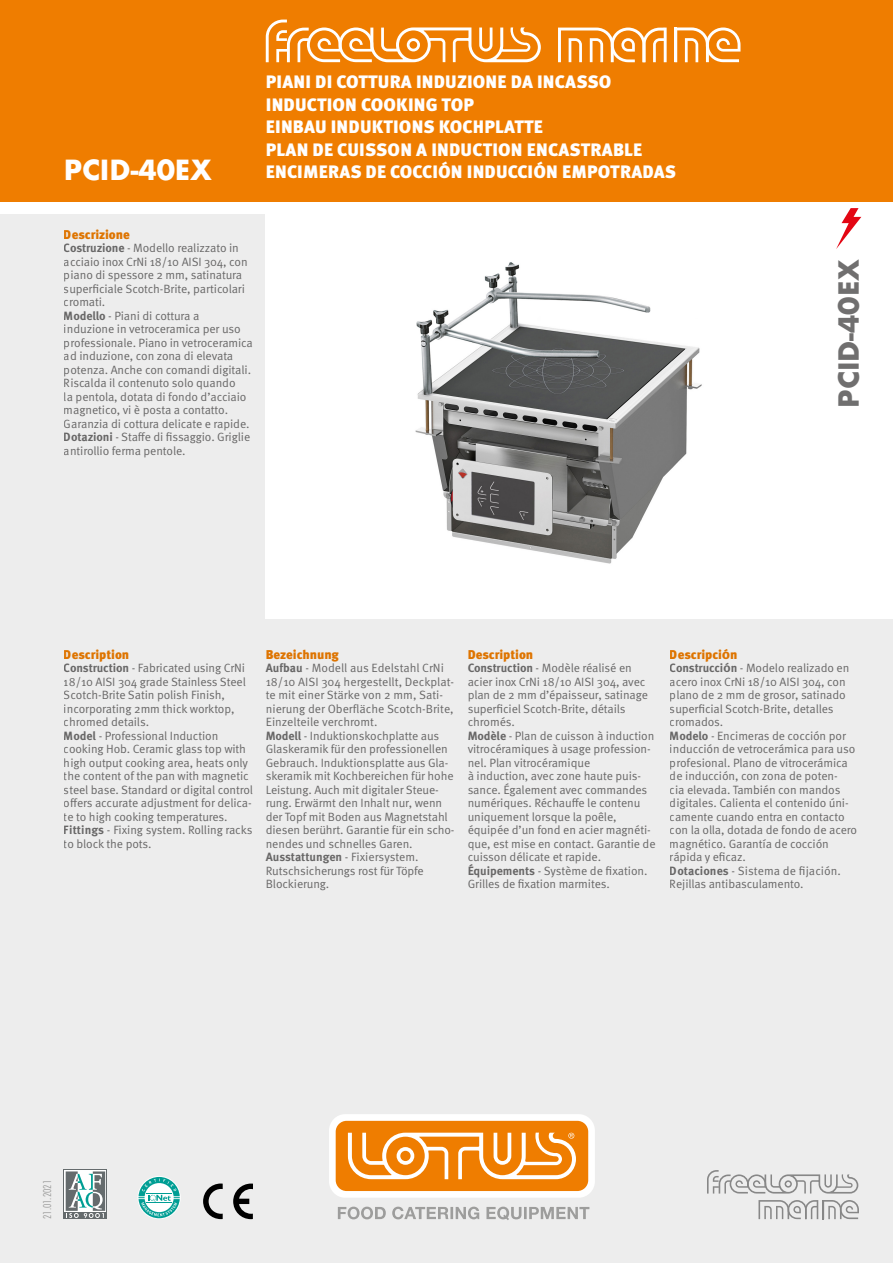
<style>
.page{position:relative;width:893px;height:1263px;background:#fff}
.page>*{position:absolute;margin:0;border:0;box-sizing:border-box;transform-origin:0 0}
.t1{font:700 27px "Futura";color:#fff}
.t2{font:700 27px "Futura";color:#706f6f}
.t3{font:900 18px "Meta OT";letter-spacing:.01em;color:#fff}
.t4{font:900 12.75px "Meta OT";letter-spacing:-.005em;color:#ef7d00}
.t5{font:12px/13.5px "Meta OT";letter-spacing:-.01em;color:#706f6f}
.t6{font:300 condensed 10.5px "Futura";color:#9d9d9c}
.s1{font-weight:700}
</style>
<div class="page">
<div style="left:0;top:214px;width:893px;height:1049px;background:#ededed"></div>
<div style="left:0;top:0;width:893px;height:201px;background:#ef7d00"></div>
<div style="left:266px;top:214px;width:627px;height:405px;background:#fff"></div>
<svg style="left:836px;top:208px;width:25px;height:41px"></svg>
<img style="left:415px;top:262px;width:287px;height:302px">
<svg style="left:266px;top:20px;width:275px;height:42px"></svg>
<hr style="left:664px;top:28px;width:3px;height:34px;background:#fff">
<svg style="left:558px;top:28px;width:106px;height:34px"></svg>
<svg style="left:674px;top:27px;width:66px;height:35px"></svg>
<div style="left:64px;top:1170px;width:43px;height:49px;background:#656b6d"></div>
<svg style="left:65px;top:1170px;width:41px;height:42px"></svg>
<svg style="left:66px;top:1171px;width:39px;height:47px"></svg>
<svg style="left:138px;top:1176px;width:43px;height:43px"></svg>
<svg style="left:138px;top:1177px;width:42px;height:41px"></svg>
<svg style="left:233px;top:1183px;width:20px;height:36px"></svg>
<svg style="left:203px;top:1183px;width:20px;height:36px"></svg>
<svg style="left:338px;top:1206px;width:251px;height:14px"></svg>
<div style="left:329px;top:1114px;width:266px;height:84px;border:10px solid #fff;border-radius:11px"></div>
<div style="left:336px;top:1121px;width:252px;height:70px;background:#ef7d00;border-radius:11px"></div>
<svg style="left:348px;top:1132px;width:228px;height:47px"></svg>
<svg style="left:707px;top:1170px;width:151px;height:23px"></svg>
<svg style="left:758px;top:1200px;width:101px;height:19px"></svg>
<p class="t1" style="left:64px;top:150px;width:150px">PCID-40EX</p>
<p class="t3" style="left:266px;top:71px;width:347px">PIANI DI COTTURA INDUZIONE DA INCASSO</p>
<p class="t3" style="left:266px;top:94px;width:210px">INDUCTION COOKING TOP</p>
<p class="t3" style="left:266px;top:116px;width:279px">EINBAU INDUKTIONS KOCHPLATTE</p>
<p class="t3" style="left:266px;top:139px;width:378px">PLAN DE CUISSON A INDUCTION ENCASTRABLE</p>
<p class="t3" style="left:266px;top:161px;width:412px">ENCIMERAS DE COCCIÓN INDUCCIÓN EMPOTRADAS</p>
<p class="t4" style="left:64px;top:227px;width:68px">Descrizione</p>
<p class="t5" style="left:64px;top:242px;width:191px"><span class="s1">Costruzione</span> - Modello realizzato in acciaio inox CrNi 18/10 AISI 304, con piano di spessore 2 mm, satinatura superficiale Scotch-Brite, particolari cromati.<br><span class="s1">Modello</span> - Piani di cottura a induzione in vetroceramica per uso professionale. Piano in vetroceramica ad induzione, con zona di elevata potenza. Anche con comandi digitali.<br>Riscalda il contenuto solo quando<br>la pentola, dotata di fondo d’acciaio magnetico, vi è posta a contatto.<br>Garanzia di cottura delicate e rapide.<br><span class="s1">Dotazioni</span> - Staffe di fissaggio. Griglie antirollio ferma pentole.</p>
<p class="t2" style="left:829px;top:408px;width:150px;rotate:-90deg">PCID-40EX</p>
<p class="t4" style="left:64px;top:647px;width:67px">Description</p>
<p class="t5" style="left:64px;top:662px;width:191px"><span class="s1">Construction</span> - Fabricated using CrNi 18/10 AISI 304 grade Stainless Steel Scotch-Brite Satin polish Finish, incorporating 2mm thick worktop, chromed details.<br><span class="s1">Model</span> - Professional Induction cooking Hob. Ceramic glass top with high output cooking area, heats only the content of the pan with magnetic steel base. Standard or digital control offers accurate adjustment for delica&shy;te to high cooking temperatures.<br><span class="s1">Fittings</span> - Fixing system. Rolling racks to block the pots.</p>
<p class="t4" style="left:266px;top:647px;width:75px">Bezeichnung</p>
<p class="t5" style="left:266px;top:662px;width:190px"><span class="s1">Aufbau</span> - Modell aus Edelstahl CrNi 18/10 AISI 304 hergestellt, Deckplat&shy;te mit einer Stärke von 2 mm, Sati&shy;nierung der Oberfläche Scotch-Brite, Einzelteile verchromt.<br><span class="s1">Modell</span> - Induktionskochplatte aus Glaskeramik für den professionellen Gebrauch. Induktionsplatte aus Gla&shy;skeramik mit Kochbereichen für hohe Leistung. Auch mit digitaler Steue&shy;rung. Erwärmt den Inhalt nur, wenn der Topf mit Boden aus Magnetstahl diesen berührt. Garantie für ein scho&shy;nendes und schnelles Garen.<br><span class="s1">Ausstattungen</span> - Fixiersystem.<br>Rutschsicherungs rost für Töpfe Blockierung.</p>
<p class="t4" style="left:468px;top:647px;width:67px">Description</p>
<p class="t5" style="left:468px;top:662px;width:189px"><span class="s1">Construction</span> - Modèle réalisé en acier inox CrNi 18/10 AISI 304, avec plan de 2 mm d’épaisseur, satinage superficiel Scotch-Brite, détails chromés.<br><span class="s1">Modèle</span> - Plan de cuisson à induction vitrocéramiques à usage profession&shy;nel. Plan vitrocéramique<br>à induction, avec zone haute puis&shy;sance. Également avec commandes numériques. Réchauffe le contenu uniquement lorsque la poêle, équipée d’un fond en acier magnéti&shy;que, est mise en contact. Garantie de cuisson délicate et rapide.<br><span class="s1">Équipements</span> - Système de fixation.<br>Grilles de fixation marmites.</p>
<p class="t4" style="left:670px;top:647px;width:69px">DescripciÓn</p>
<p class="t5" style="left:670px;top:662px;width:189px"><span class="s1">ConstrucciÓn</span> - Modelo realizado en acero inox CrNi 18/10 AISI 304, con plano de 2 mm de grosor, satinado superficial Scotch-Brite, detalles cromados.<br><span class="s1">Modelo</span> - Encimeras de cocción por inducción de vetrocerámica para uso profesional. Plano de vitrocerámica de inducción, con zona de poten-<br>cia elevada. También con mandos digitales. Calienta el contenido úni&shy;camente cuando entra en contacto con la olla, dotada de fondo de acero magnético. Garantía de cocción rápida y eficaz.<br><span class="s1">Dotaciones</span> - Sistema de fijación.<br>Rejillas antibasculamento.</p>
<p class="t6" style="left:41px;top:1219px;width:41px;rotate:-90deg">21.01.2021</p>
</div>
